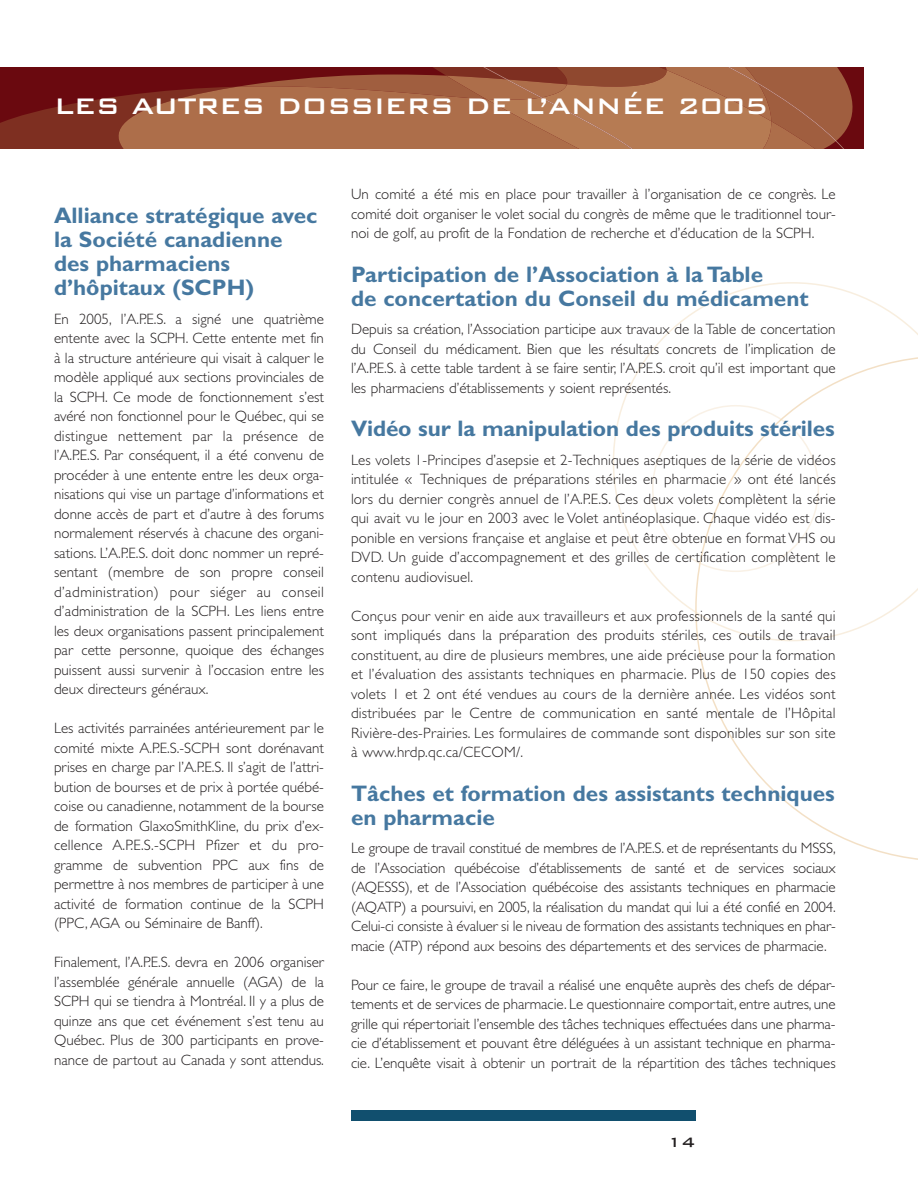
<style>
.page{position:relative;width:918px;height:1188px;background:#fff}
.page>*{position:absolute;margin:0;border:0;box-sizing:border-box;transform-origin:0 0}
.t1{font:30px "Bank Gothic BT Medium 2";letter-spacing:-.025em;color:#fff}
.t2{font:700 22.5px/24px "Gill Sans";color:#4678a0}
.t3{font:18px "Bank Gothic BT Medium 2";color:#231f20}
.t4{font:300 15px/19.5px "Gill Sans";color:#231f20;text-align:justify}
</style>
<div class="page">
<div style="left:351px;top:1110px;width:344px;height:10px;background:#114f6e"></div>
<svg style="left:613px;top:282px;width:305px;height:331px"></svg>
<svg style="left:652px;top:405px;width:43px;height:167px"></svg>
<svg style="left:695px;top:355px;width:223px;height:505px"></svg>
<svg style="left:0;top:68px;width:864px;height:80px;background:#9c563c"></svg>
<h1 class="t1" style="left:54px;top:86px;width:715px">LES AUTRES DOSSIERS DE L’ANNÉE 2005</h1>
<h2 class="t2" style="left:54px;top:206px;width:265px">Alliance stratégique avec la Société canadienne des pharmaciens d’hôpitaux (SCPH)</h2>
<p class="t4" style="left:54px;top:311px;width:272px">En 2005, l’A.P.E.S. a signé une quatrième entente avec la SCPH. Cette entente met fin à la structure antérieure qui visait à calquer le modèle appliqué aux sections provinciales de la SCPH. Ce mode de fonctionnement s’est avéré non fonctionnel pour le Québec, qui se distingue nettement par la présence de l’A.P.E.S. Par conséquent, il a été convenu de procéder à une entente entre les deux orga&shy;nisations qui vise un partage d’informations et donne accès de part et d’autre à des forums normalement réservés à chacune des organi&shy;sations. L’A.P.E.S. doit donc nommer un repré&shy;sentant (membre de son propre conseil d’administration) pour siéger au conseil d’administration de la SCPH. Les liens entre les deux organisations passent principalement par cette personne, quoique des échanges puissent aussi survenir à l’occasion entre les deux directeurs généraux.</p>
<p class="t4" style="left:54px;top:720px;width:272px">Les activités parrainées antérieurement par le comité mixte A.P.E.S.-SCPH sont dorénavant prises en charge par l’A.P.E.S. Il s’agit de l’attri&shy;bution de bourses et de prix à portée québé&shy;coise ou canadienne, notamment de la bourse de formation GlaxoSmithKline, du prix d’ex&shy;cellence A.P.E.S.-SCPH Pfizer et du pro&shy;gramme de subvention PPC aux fins de permettre à nos membres de participer à une activité de formation continue de la SCPH (PPC, AGA ou Séminaire de Banff).</p>
<p class="t4" style="left:54px;top:954px;width:271px">Finalement, l’A.P.E.S. devra en 2006 organiser l’assemblée générale annuelle (AGA) de la SCPH qui se tiendra à Montréal. Il y a plus de quinze ans que cet événement s’est tenu au Québec. Plus de 300 participants en prove&shy;nance de partout au Canada y sont attendus.</p>
<p class="t4" style="left:351px;top:186px;width:486px">Un comité a été mis en place pour travailler à l’organisation de ce congrès. Le comité doit organiser le volet social du congrès de même que le traditionnel tour&shy;noi de golf, au profit de la Fondation de recherche et d’éducation de la SCPH.</p>
<h2 class="t2" style="left:351px;top:265px;width:459px">Participation de l’Association à la Table<br>de concertation du Conseil du médicament</h2>
<p class="t4" style="left:351px;top:321px;width:486px">Depuis sa création, l’Association participe aux travaux de la Table de concertation du Conseil du médicament. Bien que les résultats concrets de l’implication de l’A.P.E.S. à cette table tardent à se faire sentir, l’A.P.E.S. croit qu’il est important que les pharmaciens d’établissements y soient représentés.</p>
<h2 class="t2" style="left:351px;top:419px;width:485px">Vidéo sur la manipulation des produits stériles</h2>
<p class="t4" style="left:351px;top:452px;width:486px">Les volets 1-Principes d’asepsie et 2-Techniques aseptiques de la série de vidéos intitulée « Techniques de préparations stériles en pharmacie » ont été lancés lors du dernier congrès annuel de l’A.P.E.S. Ces deux volets complètent la série qui avait vu le jour en 2003 avec le Volet antinéoplasique. Chaque vidéo est dis&shy;ponible en versions française et anglaise et peut être obtenue en format VHS ou DVD. Un guide d’accompagnement et des grilles de certification complètent le contenu audiovisuel.</p>
<p class="t4" style="left:351px;top:608px;width:486px">Conçus pour venir en aide aux travailleurs et aux professionnels de la santé qui sont impliqués dans la préparation des produits stériles, ces outils de travail constituent, au dire de plusieurs membres, une aide précieuse pour la formation et l’évaluation des assistants techniques en pharmacie. Plus de 150 copies des volets 1 et 2 ont été vendues au cours de la dernière année. Les vidéos sont distribuées par le Centre de communication en santé mentale de l’Hôpital Rivière-des-Prairies. Les formulaires de commande sont disponibles sur son site à www.hrdp.qc.ca/CECOM/.</p>
<h2 class="t2" style="left:351px;top:784px;width:485px">Tâches et formation des assistants techniques en pharmacie</h2>
<p class="t4" style="left:351px;top:840px;width:486px">Le groupe de travail constitué de membres de l’A.P.E.S. et de représentants du MSSS, de l’Association québécoise d’établissements de santé et de services sociaux (AQESSS), et de l’Association québécoise des assistants techniques en pharmacie (AQATP) a poursuivi, en 2005, la réalisation du mandat qui lui a été confié en 2004.<br>Celui-ci consiste à évaluer si le niveau de formation des assistants techniques en phar&shy;macie (ATP) répond aux besoins des départements et des services de pharmacie.</p>
<p class="t4" style="left:351px;top:976px;width:486px">Pour ce faire, le groupe de travail a réalisé une enquête auprès des chefs de dépar&shy;tements et de services de pharmacie. Le questionnaire comportait, entre autres, une grille qui répertoriait l’ensemble des tâches techniques effectuées dans une pharma&shy;cie d’établissement et pouvant être déléguées à un assistant technique en pharma&shy;cie. L’enquête visait à obtenir un portrait de la répartition des tâches techniques</p>
<p class="t3" style="left:667px;top:1131px;width:29px">14</p>
</div>
